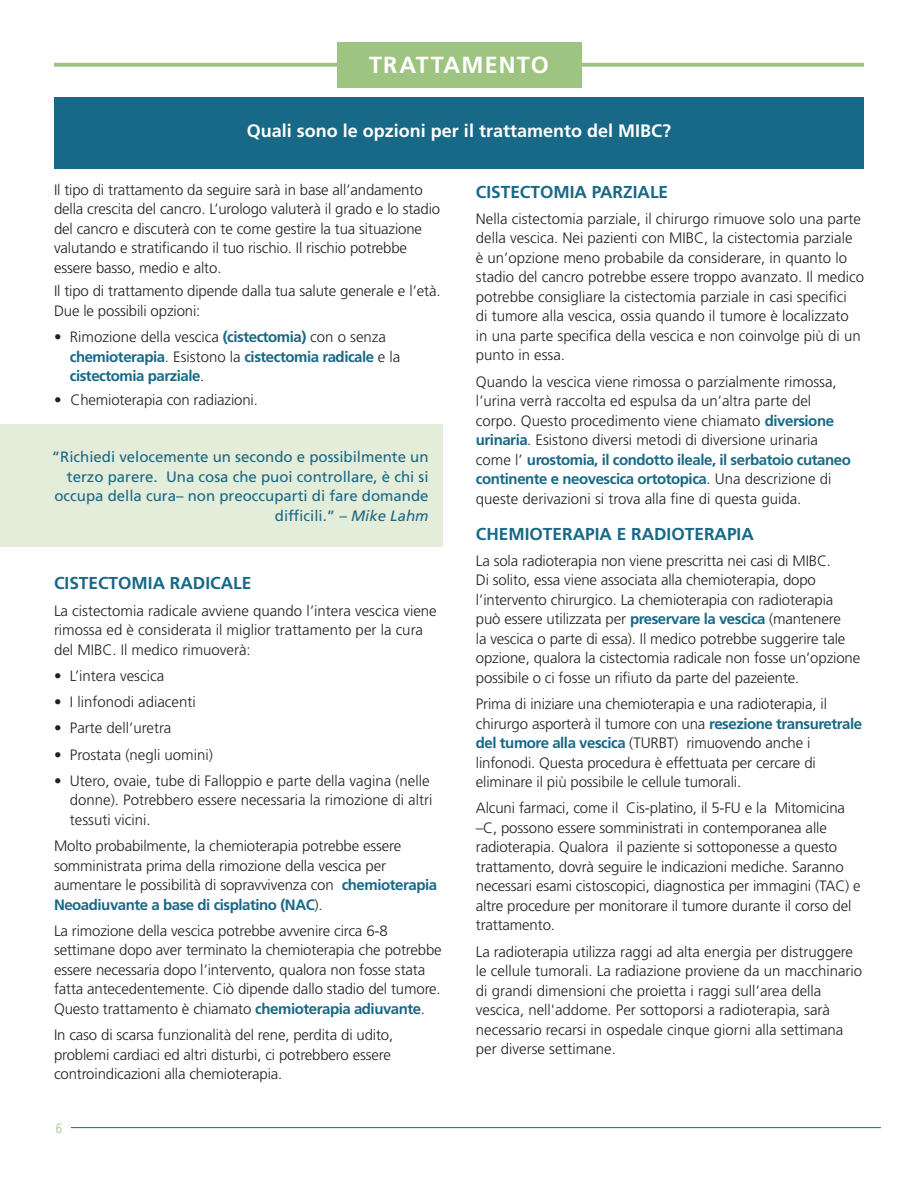
<style>
.page{position:relative;width:918px;height:1188px;background:#fff}
.page>*{position:absolute;margin:0;border:0;box-sizing:border-box;transform-origin:0 0}
.Header2{font:700 23.4px "Frutiger LT Pro";letter-spacing:.05em;color:#fff}
.Header3{font:700 18px "Frutiger LT Pro";color:#fff}
.Subhead1{font:700 17.25px "Frutiger LT Pro";color:#186887}
.Tabs{font:700 17.25px "Frutiger LT Pro";color:#186887}
.Body1{font:300 15px/19.5px "Frutiger LT Pro";letter-spacing:-.01em;color:#231f20}
.Tabs-2{font:300 15px/19.5px "Frutiger LT Pro";letter-spacing:-.01em;color:#231f20}
.Callout_Story{font:15px/19.5px "Frutiger LT Pro";color:#186887;text-align:right}
.Body1-2{font:700 15px/19.5px "Frutiger LT Pro";letter-spacing:-.03em;color:#186887}
.t1{font:300 condensed 13.5px "Frutiger LT Pro";color:#9ec482}
.s1{font-weight:300;color:#231f20}
.s2{font-style:italic}
.s3{font-weight:700;color:#186887}
</style>
<div class="page">
<hr style="left:71px;top:1127px;width:810px;height:1px;background:#186887">
<div style="left:54px;top:97px;width:810px;height:72px;background:#186887"></div>
<svg style="left:54px;top:63px;width:810px;height:4px;background:#a5c88b"></svg>
<div style="left:337px;top:42px;width:244px;height:45px;background:#9ec482"></div>
<div style="left:0;top:424px;width:442px;height:123px;background:#e4edda"></div>
<p class="Header2" style="left:369px;top:52px;width:181px">TRATTAMENTO</p>
<p class="Header3" style="left:247px;top:120px;width:426px">Quali sono le opzioni per il trattamento del MIBC?</p>
<p class="Tabs-2" style="left:54px;top:180px;width:388px">Il tipo di trattamento da seguire sarà in base all’andamento della crescita del cancro. L’urologo valuterà il grado e lo stadio del cancro e discuterà con te come gestire la tua situazione valutando e stratificando il tuo rischio. Il rischio potrebbe essere basso, medio e alto.</p>
<p class="Tabs-2" style="left:54px;top:282px;width:385px">Il tipo di trattamento dipende dalla tua salute generale e l’età.<br>Due le possibili opzioni:</p>
<p class="Body1-2" style="left:70px;top:327px;width:332px;text-indent:-16px"><span class="s1">• Rimozione della vescica</span> (cistectomia) <span class="s1">con o senza </span>chemioterapia<span class="s1">. Esistono la</span> cistectomia radicale <span class="s1">e la </span>cistectomia parziale<span class="s1">.</span></p>
<p class="Tabs-2" style="left:54px;top:390px;width:203px">• Chemioterapia con radiazioni.</p>
<p class="Callout_Story" style="left:52px;top:447px;width:378px">“Richiedi velocemente un secondo e possibilmente un terzo parere. Una cosa che puoi controllare, è chi si occupa della cura– non preoccuparti di fare domande difficili.” <span class="s2">– Mike Lahm</span></p>
<p class="Tabs" style="left:54px;top:573px;width:199px">CISTECTOMIA RADICALE</p>
<p class="Body1" style="left:54px;top:601px;width:384px">La cistectomia radicale avviene quando l’intera vescica viene rimossa ed è considerata il miglior trattamento per la cura del MIBC. Il medico rimuoverà:</p>
<p class="Body1" style="left:54px;top:666px;width:112px">• L’intera vescica</p>
<p class="Body1" style="left:54px;top:692px;width:143px">• I linfonodi adiacenti</p>
<p class="Body1" style="left:54px;top:719px;width:119px">• Parte dell’uretra</p>
<p class="Body1" style="left:54px;top:745px;width:160px">• Prostata (negli uomini)</p>
<p class="Body1" style="left:70px;top:771px;width:364px;text-indent:-16px">• Utero, ovaie, tube di Falloppio e parte della vagina (nelle donne). Potrebbero essere necessaria la rimozione di altri tessuti vicini.</p>
<p class="Body1" style="left:54px;top:836px;width:385px">Molto probabilmente, la chemioterapia potrebbe essere somministrata prima della rimozione della vescica per aumentare le possibilità di sopravvivenza con <span class="s3">chemioterapia Neoadiuvante a base di cisplatino (NAC</span>).</p>
<p class="Body1" style="left:54px;top:921px;width:389px">La rimozione della vescica potrebbe avvenire circa 6-8 settimane dopo aver terminato la chemioterapia che potrebbe essere necessaria dopo l’intervento, qualora non fosse stata fatta antecedentemente. Ciò dipende dallo stadio del tumore.<br>Questo trattamento è chiamato <span class="s3">chemioterapia adiuvante</span>.</p>
<p class="Body1" style="left:54px;top:1025px;width:341px">In caso di scarsa funzionalità del rene, perdita di udito, problemi cardiaci ed altri disturbi, ci potrebbero essere controindicazioni alla chemioterapia.</p>
<p class="t1" style="left:56px;top:1120px;width:8px">6</p>
<p class="Subhead1" style="left:476px;top:182px;width:194px">CISTECTOMIA PARZIALE</p>
<p class="Body1" style="left:476px;top:209px;width:390px">Nella cistectomia parziale, il chirurgo rimuove solo una parte della vescica. Nei pazienti con MIBC, la cistectomia parziale<br>è un’opzione meno probabile da considerare, in quanto lo stadio del cancro potrebbe essere troppo avanzato. Il medico potrebbe consigliare la cistectomia parziale in casi specifici<br>di tumore alla vescica, ossia quando il tumore è localizzato in una parte specifica della vescica e non coinvolge più di un punto in essa.</p>
<p class="Body1" style="left:476px;top:372px;width:377px">Quando la vescica viene rimossa o parzialmente rimossa, l’urina verrà raccolta ed espulsa da un’altra parte del corpo. Questo procedimento viene chiamato <span class="s3">diversione urinaria</span>. Esistono diversi metodi di diversione urinaria come l’ <span class="s3">urostomia, il condotto ileale, il serbatoio cutaneo continente e neovescica ortotopica</span>. Una descrizione di queste derivazioni si trova alla fine di questa guida.</p>
<p class="Subhead1" style="left:476px;top:524px;width:279px">CHEMIOTERAPIA E RADIOTERAPIA</p>
<p class="Body1" style="left:476px;top:551px;width:386px">La sola radioterapia non viene prescritta nei casi di MIBC.<br>Di solito, essa viene associata alla chemioterapia, dopo l’intervento chirurgico. La chemioterapia con radioterapia può essere utilizzata per <span class="s3">preservare la vescica</span> (mantenere<br>la vescica o parte di essa). Il medico potrebbe suggerire tale opzione, qualora la cistectomia radicale non fosse un’opzione possibile o ci fosse un rifiuto da parte del pazeiente.</p>
<p class="Body1" style="left:476px;top:694px;width:388px">Prima di iniziare una chemioterapia e una radioterapia, il chirurgo asporterà il tumore con una <span class="s3">resezione transuretrale del tumore alla vescica</span> (TURBT) rimuovendo anche i linfonodi. Questa procedura è effettuata per cercare di eliminare il più possibile le cellule tumorali.</p>
<p class="Body1" style="left:476px;top:799px;width:386px">Alcuni farmaci, come il Cis-platino, il 5-FU e la Mitomicina –C, possono essere somministrati in contemporanea alle radioterapia. Qualora il paziente si sottoponesse a questo trattamento, dovrà seguire le indicazioni mediche. Saranno necessari esami cistoscopici, diagnostica per immagini (TAC) e altre procedure per monitorare il tumore durante il corso del trattamento.</p>
<p class="Body1" style="left:476px;top:942px;width:388px">La radioterapia utilizza raggi ad alta energia per distruggere le cellule tumorali. La radiazione proviene da un macchinario di grandi dimensioni che proietta i raggi sull’area della vescica, nell'addome. Per sottoporsi a radioterapia, sarà necessario recarsi in ospedale cinque giorni alla settimana per diverse settimane.</p>
</div>
